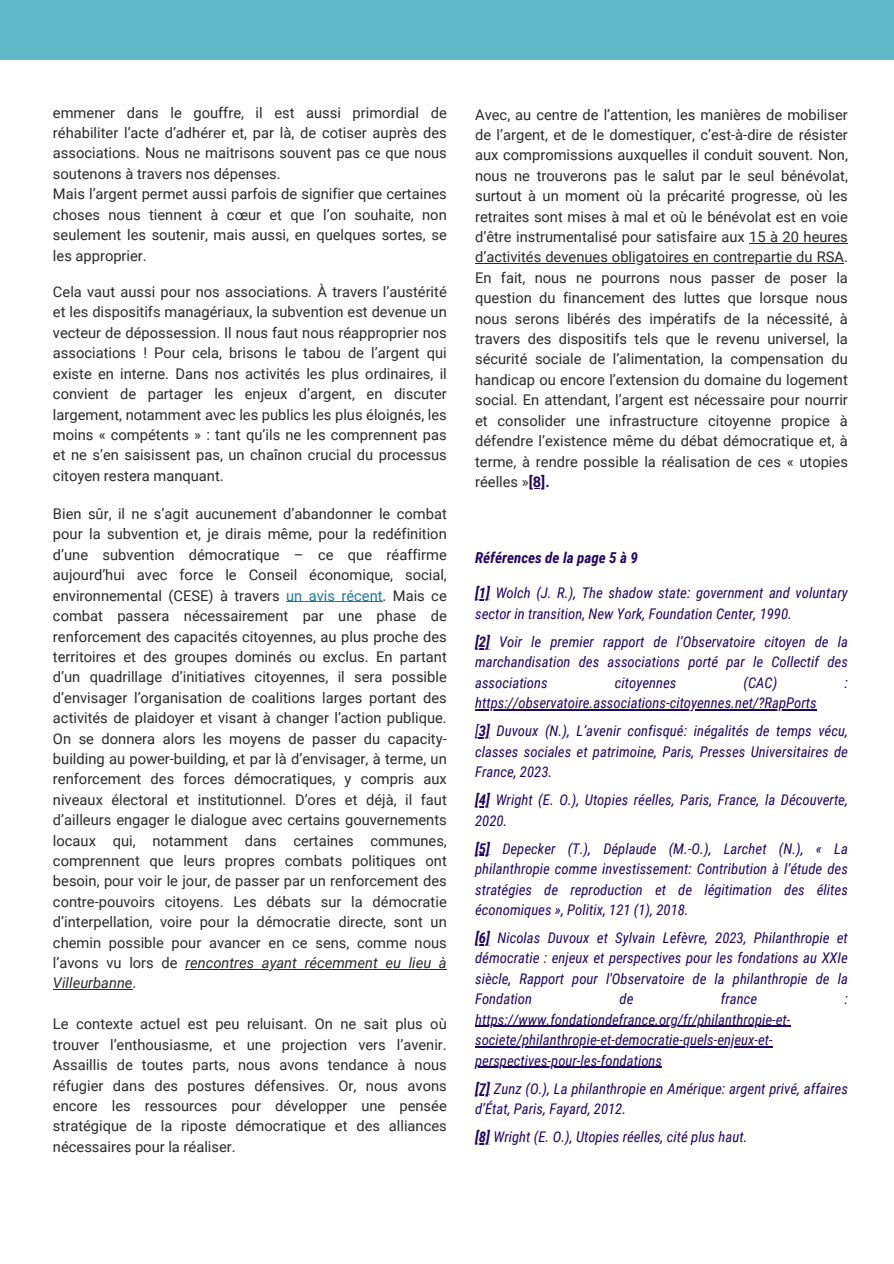
<style>
.page{position:relative;width:894px;height:1264px;background:#fff}
.page>*{position:absolute;margin:0;border:0;box-sizing:border-box;transform-origin:0 0}
.t1{font:italic 700 15px "Roboto Condensed";color:#20065f}
.t2{font:14.7px/20.4px "Roboto";color:#292929;text-align:justify}
.t3{font:italic 14.7px/20.4px "Roboto Condensed";color:#20065f}
.t4{font:italic 14.7px "Roboto";color:#292929}
.s1{color:#1d7b9f}
.s2{font-style:normal}
.s3{font-weight:700;color:#20065f}
.s4{font-weight:700}
</style>
<div class="page">
<div style="left:0;top:0;width:893px;height:60px;background:#60b7c6"></div>
<hr style="left:286px;top:601px;width:96px;height:1px;background:#1d7b9f">
<hr style="left:185px;top:968px;width:261px;height:1px;background:#292929">
<hr style="left:53px;top:989px;width:79px;height:1px;background:#292929">
<svg style="left:475px;top:599px;width:15px;height:2px"></svg>
<hr style="left:475px;top:709px;width:194px;height:1px;background:#20065f">
<hr style="left:669px;top:709px;width:147px;height:1px;background:#20065f">
<svg style="left:475px;top:854px;width:15px;height:2px"></svg>
<hr style="left:475px;top:1025px;width:315px;height:2px;background:#20065f">
<hr style="left:475px;top:1046px;width:297px;height:1px;background:#20065f">
<hr style="left:475px;top:1066px;width:187px;height:1px;background:#20065f">
<svg style="left:475px;top:1094px;width:15px;height:2px"></svg>
<hr style="left:749px;top:243px;width:98px;height:1px;background:#292929">
<hr style="left:475px;top:263px;width:368px;height:1px;background:#292929">
<p class="t2" style="left:53px;top:102px;width:395px">emmener dans le gouffre, il est aussi primordial de réhabiliter l’acte d’adhérer et, par là, de cotiser auprès des associations. Nous ne maitrisons souvent pas ce que nous soutenons à travers nos dépenses.</p>
<p class="t2" style="left:53px;top:184px;width:395px">Mais l’argent permet aussi parfois de signifier que certaines choses nous tiennent à cœur et que l’on souhaite, non seulement les soutenir, mais aussi, en quelques sortes, se les approprier.</p>
<p class="t2" style="left:53px;top:282px;width:395px">Cela vaut aussi pour nos associations. À travers l’austérité et les dispositifs managériaux, la subvention est devenue un vecteur de dépossession. Il nous faut nous réapproprier nos associations ! Pour cela, brisons le tabou de l’argent qui existe en interne. Dans nos activités les plus ordinaires, il convient de partager les enjeux d’argent, en discuter largement, notamment avec les publics les plus éloignés, les moins « compétents » : tant qu’ils ne les comprennent pas et ne s’en saisissent pas, un chaînon crucial du processus citoyen restera manquant.</p>
<p class="t2" style="left:53px;top:504px;width:395px">Bien sûr, il ne s’agit aucunement d’abandonner le combat pour la subvention et, je dirais même, pour la redéfinition d’une subvention démocratique – ce que réaffirme aujourd’hui avec force le Conseil économique, social, environnemental (CESE) à travers <span class="s1">un avis récent</span>. Mais ce combat passera nécessairement par une phase de renforcement des capacités citoyennes, au plus proche des territoires et des groupes dominés ou exclus. En partant d’un quadrillage d’initiatives citoyennes, il sera possible d’envisager l’organisation de coalitions larges portant des activités de plaidoyer et visant à changer l’action publique.<br>On se donnera alors les moyens de passer du capacity&shy;building au power-building, et par là d’envisager, à terme, un renforcement des forces démocratiques, y compris aux niveaux électoral et institutionnel. D’ores et déjà, il faut d’ailleurs engager le dialogue avec certains gouvernements locaux qui, notamment dans certaines communes, comprennent que leurs propres combats politiques ont besoin, pour voir le jour, de passer par un renforcement des contre-pouvoirs citoyens. Les débats sur la démocratie d’interpellation, voire pour la démocratie directe, sont un chemin possible pour avancer en ce sens, comme nous l’avons vu lors de</p>
<p class="t4" style="left:185px;top:954px;width:263px">rencontres ayant récemment eu lieu à</p>
<p class="t4" style="left:53px;top:974px;width:85px">Villeurbanne<span class="s2">.</span></p>
<p class="t2" style="left:53px;top:1014px;width:395px">Le contexte actuel est peu reluisant. On ne sait plus où trouver l’enthousiasme, et une projection vers l’avenir.<br>Assaillis de toutes parts, nous avons tendance à nous réfugier dans des postures défensives. Or, nous avons encore les ressources pour développer une pensée stratégique de la riposte démocratique et des alliances nécessaires pour la réaliser.</p>
<p class="t2" style="left:475px;top:104px;width:374px">Avec, au centre de l’attention, les manières de mobiliser de l’argent, et de le domestiquer, c’est-à-dire de résister aux compromissions auxquelles il conduit souvent. Non, nous ne trouverons pas le salut par le seul bénévolat, surtout à un moment où la précarité progresse, où les retraites sont mises à mal et où le bénévolat est en voie d’être instrumentalisé pour satisfaire aux 15 à 20 heures d’activités devenues obligatoires en contrepartie du RSA.<br>En fait, nous ne pourrons nous passer de poser la question du financement des luttes que lorsque nous nous serons libérés des impératifs de la nécessité, à travers des dispositifs tels que le revenu universel, la sécurité sociale de l’alimentation, la compensation du handicap ou encore l’extension du domaine du logement social. En attendant, l’argent est nécessaire pour nourrir et consolider une infrastructure citoyenne propice à défendre l’existence même du débat démocratique et, à terme, à rendre possible la réalisation de ces « utopies réelles »<span class="s3">[8].</span></p>
<p class="t1" style="left:475px;top:549px;width:164px">Références de la page 5 à 9</p>
<p class="t3" style="left:475px;top:583px;width:374px"><span class="s4">[1]</span> Wolch (J. R.), The shadow state: government and voluntary sector in transition, New York, Foundation Center, 1990.</p>
<p class="t3" style="left:475px;top:631px;width:374px;text-align:justify"><span class="s4">[2]</span> Voir le premier rapport de l’Observatoire citoyen de la marchandisation des associations porté par le Collectif des associations</p>
<p class="t3" style="left:614px;top:672px;width:63px">citoyennes</p>
<p class="t3" style="left:743px;top:672px;width:35px">(CAC)</p>
<p class="t3" style="left:844px;top:672px;width:5px">:</p>
<h1 class="t3" style="left:475px;top:693px;width:343px">https://observatoire.associations-citoyennes.net/?RapPorts</h1>
<p class="t3" style="left:475px;top:721px;width:374px">[<span class="s4">3]</span> Duvoux (N.), L’avenir confisqué: inégalités de temps vécu,</p>
<p class="t3" style="left:475px;top:741px;width:374px">classes sociales et patrimoine, Paris, Presses Universitaires de<br>France, 2023.</p>
<p class="t3" style="left:475px;top:790px;width:374px"><span class="s4">[4]</span> Wright (E. O.), Utopies réelles, Paris, France, la Découverte,<br>2020.</p>
<p class="t3" style="left:475px;top:838px;width:374px;text-align:justify"><span class="s4">[5]</span> Depecker (T.), Déplaude (M.-O.), Larchet (N.), « La philanthropie comme investissement: Contribution à l’étude des stratégies de reproduction et de légitimation des élites économiques », Politix, 121 (1), 2018.</p>
<p class="t3" style="left:475px;top:927px;width:374px;text-align:justify"><span class="s4">[6]</span> Nicolas Duvoux et Sylvain Lefèvre, 2023, Philanthropie et démocratie : enjeux et perspectives pour les fondations au XXIe siècle, Rapport pour l'Observatoire de la philanthropie de la Fondation</p>
<p class="t3" style="left:619px;top:989px;width:15px">de</p>
<p class="t3" style="left:720px;top:989px;width:38px">france</p>
<p class="t3" style="left:844px;top:989px;width:5px">:</p>
<p class="t3" style="left:475px;top:1009px;width:317px">https://www.fondationdefrance.org/fr/philanthropie-et-</p>
<p class="t3" style="left:475px;top:1029px;width:299px">societe/philanthropie-et-democratie-quels-enjeux-et-</p>
<p class="t3" style="left:475px;top:1050px;width:188px">perspectives-pour-les-fondations</p>
<p class="t3" style="left:475px;top:1078px;width:374px"><span class="s4">[7]</span> Zunz (O.), La philanthropie en Amérique: argent privé, affaires d’État, Paris, Fayard, 2012.</p>
<p class="t3" style="left:475px;top:1126px;width:274px"><span class="s4">[8]</span> Wright (E. O.), Utopies réelles, cité plus haut.</p>
</div>
